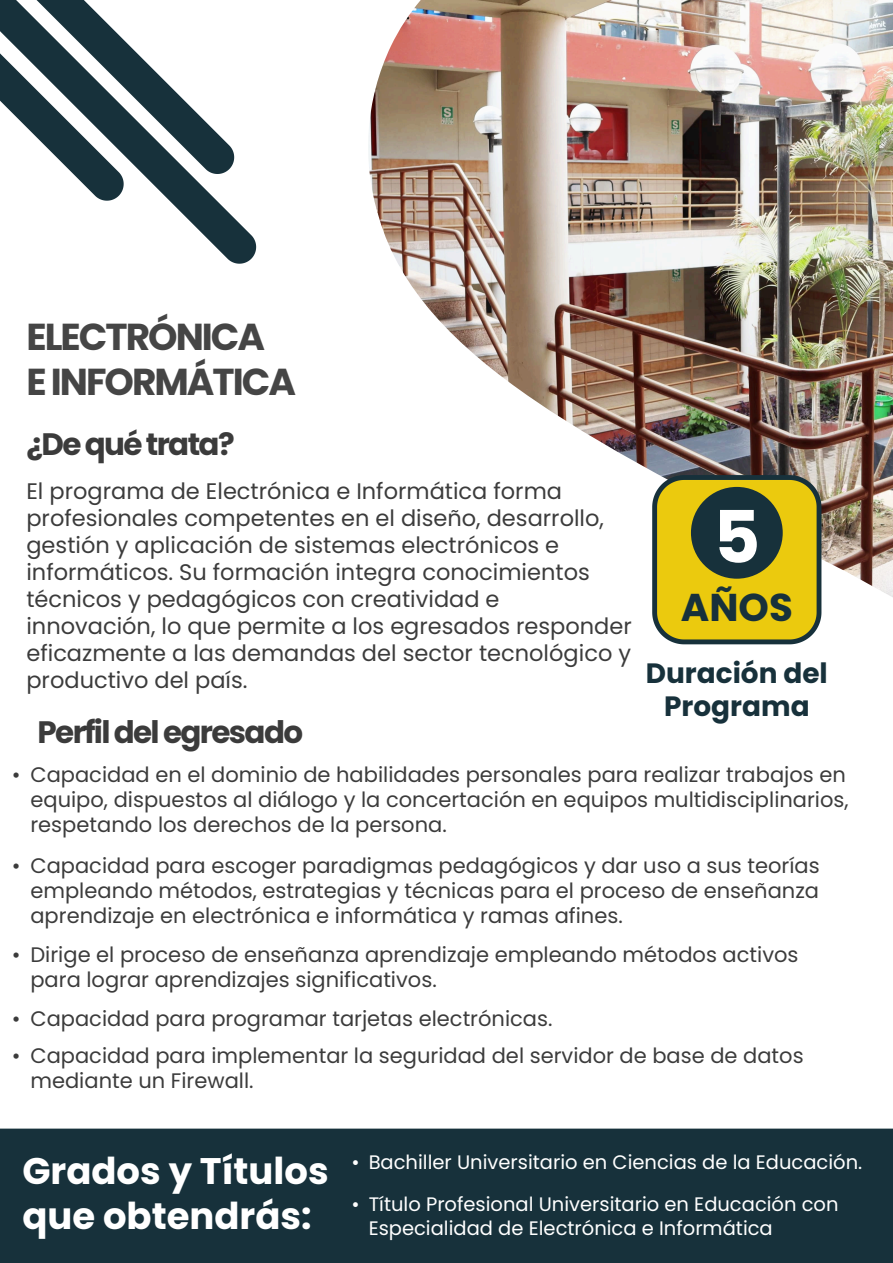
<style>
.page{position:relative;width:893px;height:1263px;background:#fff}
.page>*{position:absolute;margin:0;border:0;box-sizing:border-box;transform-origin:0 0}
.t1{font:700 72.3px "Poppins";color:#fff}
.t2{font:700 38.7px "Poppins";color:#17313b}
.t3{font:700 37.5px/45px "Poppins";letter-spacing:-.055em;color:rgb(0 0 0/.73)}
.t4{font:700 37.05px/44.4px "Poppins";color:#fff}
.t5{font:700 31.05px "Poppins";letter-spacing:-.055em;color:rgb(0 0 0/.77)}
.t6{font:700 27.9px/33.5px "Poppins";color:#17313b;text-align:center}
.t7{font:22.5px/27px "Poppins";color:rgb(0 0 0/.77)}
.t8{font:21px/25.2px "Poppins";color:rgb(0 0 0/.77)}
.t9{font:19.5px/23.4px "Poppins";color:#fff}
.s1{font-family:"Times New Roman"}
</style>
<div class="page">
<div style="left:0;top:1128px;width:893px;height:135px;background:#17313b"></div>
<img style="left:368px;top:0;width:525px;height:597px">
<svg style="left:170px;top:155px;width:86px;height:109px"></svg>
<svg style="left:0;top:0;width:234px;height:201px"></svg>
<svg style="left:649px;top:472px;width:175px;height:173px;background:#cdb627"></svg>
<div style="left:691px;top:487px;width:92px;height:92px;background:#17313b;border-radius:50%"></div>
<h3 class="t3" style="left:26px;top:315px;width:271px">ELECTRÓNICA<br>E INFORMÁTICA</h3>
<h3 class="t5" style="left:26px;top:426px;width:210px">¿De qué trata?</h3>
<p class="t7" style="left:26px;top:478px;width:607px">El programa de Electrónica e Informática forma profesionales competentes en el diseño, desarrollo, gestión y aplicación de sistemas electrónicos e informáticos. Su formación integra conocimientos técnicos y pedagógicos con creatividad e innovación, lo que permite a los egresados responder eficazmente a las demandas del sector tecnológico y productivo del país.</p>
<h3 class="t5" style="left:38px;top:714px;width:267px">Perfil del egresado</h3>
<h1 class="t1" style="left:713px;top:495px;width:48px">5</h1>
<h2 class="t2" style="left:681px;top:585px;width:113px">AÑOS</h2>
<h3 class="t6" style="left:646px;top:656px;width:184px">Duración del<br>Programa</h3>
<p class="t8" style="left:30px;top:762px;width:820px;text-indent:-18px"><span class="s1">•</span> Capacidad en el dominio de habilidades personales para realizar trabajos en equipo, dispuestos al diálogo y la concertación en equipos multidisciplinarios, respetando los derechos de la persona.</p>
<p class="t8" style="left:30px;top:853px;width:791px;text-align:justify;text-indent:-18px"><span class="s1">•</span> Capacidad para escoger paradigmas pedagógicos y dar uso a sus teorías empleando métodos, estrategias y técnicas para el proceso de enseñanza aprendizaje en electrónica e informática y ramas afines.</p>
<p class="t8" style="left:30px;top:942px;width:770px;text-indent:-18px"><span class="s1">•</span> Dirige el proceso de enseñanza aprendizaje empleando métodos activos para lograr aprendizajes significativos.</p>
<p class="t8" style="left:13px;top:1006px;width:541px"><span class="s1">•</span> Capacidad para programar tarjetas electrónicas.</p>
<p class="t8" style="left:30px;top:1043px;width:775px;text-indent:-18px"><span class="s1">•</span> Capacidad para implementar la seguridad del servidor de base de datos mediante un Firewall.</p>
<h3 class="t4" style="left:22px;top:1149px;width:308px">Grados y Títulos que obtendrás:</h3>
<p class="t9" style="left:352px;top:1151px;width:512px"><span class="s1">•</span> Bachiller Universitario en Ciencias de la Educación.</p>
<p class="t9" style="left:369px;top:1193px;width:471px;text-indent:-17px"><span class="s1">•</span> Título Profesional Universitario en Educación con<br>Especialidad de Electrónica e Informática</p>
</div>
